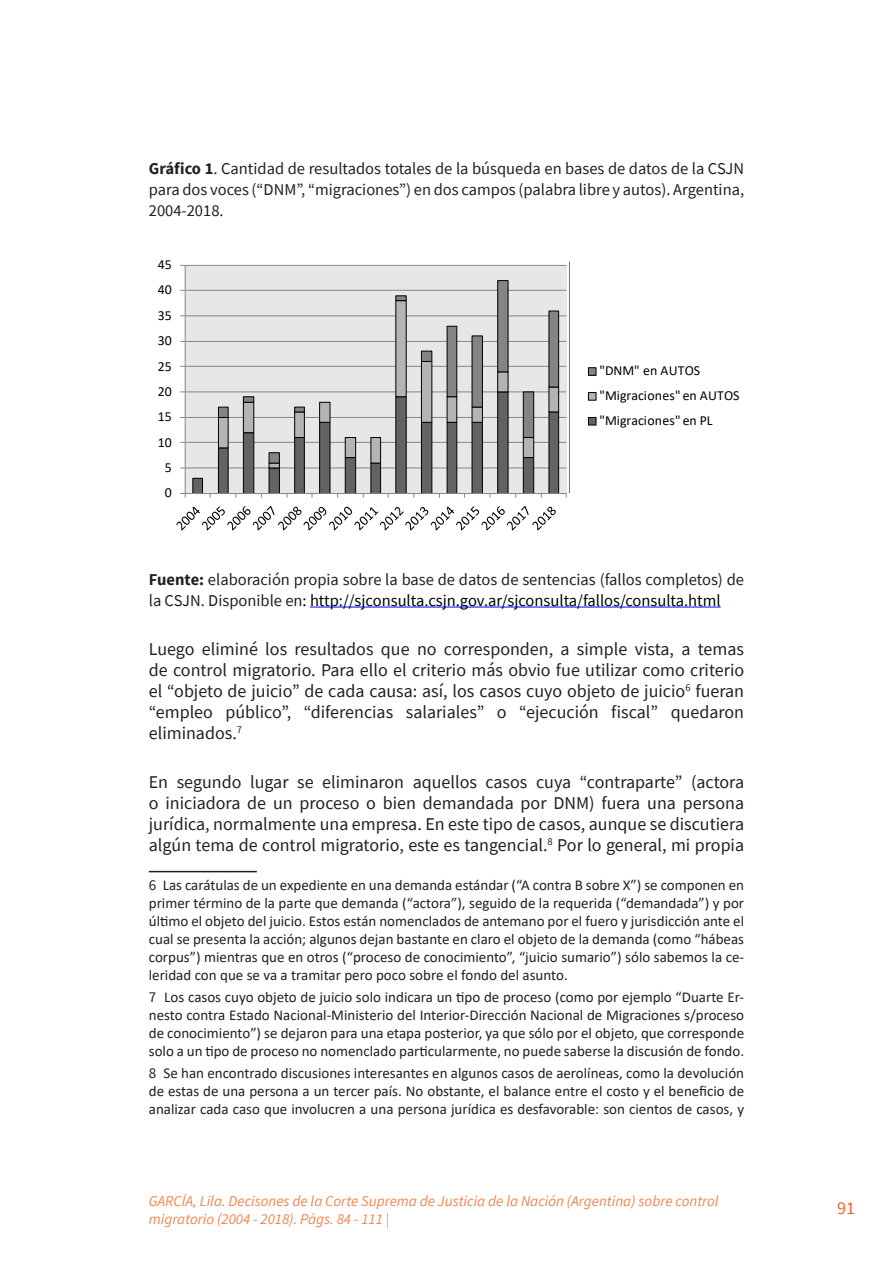
<style>
.page{position:relative;width:893px;height:1263px;background:#fff}
.page>*{position:absolute;margin:0;border:0;box-sizing:border-box;transform-origin:0 0}
.t1{font:18px/21px "Source Sans Pro";color:#231f20;text-align:justify}
.t2{font:18px "Source Sans Pro";color:#ec6623}
.corpo_do_texto{font:16.5px/21px "Source Sans Pro";color:#231f20}
.corpo_do_texto-2{font:15px/18px "Calibri";color:#231f20;text-align:justify}
.t3{font:italic 15px/18px "Source Sans Pro";color:#f0854f}
.t4{font:13.8px/25px "Calibri";color:#000}
.s1{font-weight:700}
.s2{color:#000}
.s3{font-family:"Source Sans Pro"}
</style>
<div class="page">
<hr style="left:310px;top:607px;width:411px;height:1px;background:#00f">
<hr style="left:149px;top:871px;width:108px;height:1px;background:#231f20">
<div style="left:185px;top:265px;width:382px;height:228px;background:#e7e7e7"></div>
<hr style="left:185px;top:468px;width:381px;height:1px;background:#878787">
<hr style="left:185px;top:442px;width:381px;height:1px;background:#878787">
<hr style="left:185px;top:417px;width:381px;height:1px;background:#878787">
<hr style="left:185px;top:392px;width:381px;height:1px;background:#878787">
<hr style="left:185px;top:366px;width:381px;height:1px;background:#878787">
<hr style="left:185px;top:341px;width:381px;height:1px;background:#878787">
<hr style="left:185px;top:315px;width:381px;height:1px;background:#878787">
<hr style="left:185px;top:290px;width:381px;height:1px;background:#878787">
<hr style="left:185px;top:265px;width:381px;height:1px;background:#878787">
<svg style="left:218px;top:280px;width:341px;height:111px"></svg>
<hr style="left:185px;top:265px;width:1px;height:228px;background:#878787">
<hr style="left:185px;top:493px;width:381px;height:1px;background:#878787">
<svg style="left:180px;top:493px;width:6px;height:5px"></svg>
<svg style="left:192px;top:391px;width:367px;height:107px"></svg>
<svg style="left:176px;top:506px;width:380px;height:25px"></svg>
<div style="left:588px;top:368px;width:8px;height:7px;background:#848484"></div>
<div style="left:588px;top:367px;width:8px;height:9px;border:1px solid #000"></div>
<div style="left:588px;top:393px;width:8px;height:7px;background:#b4b4b4"></div>
<div style="left:588px;top:392px;width:8px;height:8px;border:1px solid #000"></div>
<div style="left:588px;top:417px;width:8px;height:8px;background:#636363"></div>
<div style="left:588px;top:417px;width:8px;height:8px;border:1px solid #000"></div>
<hr style="left:569px;top:261px;width:1px;height:232px;background:#6c6d70">
<p class="corpo_do_texto" style="left:149px;top:158px;width:597px;text-align:justify"><span class="s1">Gráfico 1</span>. Cantidad de resultados totales de la búsqueda en bases de datos de la CSJN para dos voces (“DNM”, “migraciones”) en dos campos (palabra libre y autos). Argentina, 2004-2018.</p>
<p class="t4" style="left:158px;top:252px;width:15px">45</p>
<p class="t4" style="left:158px;top:277px;width:15px">40</p>
<p class="t4" style="left:158px;top:302px;width:15px">35</p>
<p class="t4" style="left:158px;top:328px;width:15px">30</p>
<p class="t4" style="left:158px;top:353px;width:15px">25</p>
<p class="t4" style="left:158px;top:378px;width:15px">20</p>
<p class="t4" style="left:158px;top:404px;width:15px">15</p>
<p class="t4" style="left:158px;top:429px;width:15px">10</p>
<p class="t4" style="left:165px;top:454px;width:9px">5</p>
<p class="t4" style="left:165px;top:480px;width:9px">0</p>
<p class="t4" style="left:599px;top:358px;width:142px">"DNM" en AUTOS "Migraciones" en AUTOS "Migraciones" en PL</p>
<p class="corpo_do_texto" style="left:149px;top:569px;width:597px"><span class="s1">Fuente:</span> elaboración propia sobre la base de datos de sentencias (fallos completos) de la CSJN. Disponible en<span class="s2">: http://sjconsulta.csjn.gov.ar/sjconsulta/fallos/consulta.html</span></p>
<p class="t1" style="left:149px;top:638px;width:597px">Luego eliminé los resultados que no corresponden, a simple vista, a temas de control migratorio. Para ello el criterio más obvio fue utilizar como criterio el “objeto de juicio” de cada causa: así, los casos cuyo objeto de juicio<sup>6</sup> fueran “empleo público”, “diferencias salariales” o “ejecución fiscal” quedaron eliminados.<sup>7</sup></p>
<p class="t1" style="left:149px;top:771px;width:597px">En segundo lugar se eliminaron aquellos casos cuya “contraparte” (actora o iniciadora de un proceso o bien demandada por DNM) fuera una persona jurídica, normalmente una empresa. En este tipo de casos, aunque se discutiera algún tema de control migratorio, este es tangencial.<sup>8</sup> Por lo general, mi propia</p>
<p class="corpo_do_texto-2" style="left:149px;top:875px;width:597px"><span class="s3">6</span> Las carátulas de un expediente en una demanda estándar (“A contra B sobre X”) se componen en primer término de la parte que demanda (“actora”), seguido de la requerida (“demandada”) y por último el objeto del juicio. Estos están nomenclados de antemano por el fuero y jurisdicción ante el cual se presenta la acción; algunos dejan bastante en claro el objeto de la demanda (como “hábeas corpus”) mientras que en otros (“proceso de conocimiento”, “juicio sumario”) sólo sabemos la ce&shy;leridad con que se va a tramitar pero poco sobre el fondo del asunto.</p>
<p class="corpo_do_texto-2" style="left:149px;top:987px;width:597px"><span class="s3">7</span> Los casos cuyo objeto de juicio solo indicara un tipo de proceso (como por ejemplo “Duarte Er&shy;nesto contra Estado Nacional-Ministerio del Interior-Dirección Nacional de Migraciones s/proceso de conocimiento”) se dejaron para una etapa posterior, ya que sólo por el objeto, que corresponde solo a un tipo de proceso no nomenclado particularmente, no puede saberse la discusión de fondo.</p>
<p class="corpo_do_texto-2" style="left:149px;top:1064px;width:597px"><span class="s3">8</span> Se han encontrado discusiones interesantes en algunos casos de aerolíneas, como la devolución de estas de una persona a un tercer país. No obstante, el balance entre el costo y el beneficio de analizar cada caso que involucren a una persona jurídica es desfavorable: son cientos de casos, y</p>
<p class="t3" style="left:149px;top:1192px;width:571px">GARCÍA, Lila. Decisones de la Corte Suprema de Justicia de la Nación (Argentina) sobre control migratorio (2004 - 2018). Págs. 84 - 111 |</p>
<p class="t2" style="left:837px;top:1196px;width:19px">91</p>
</div>
